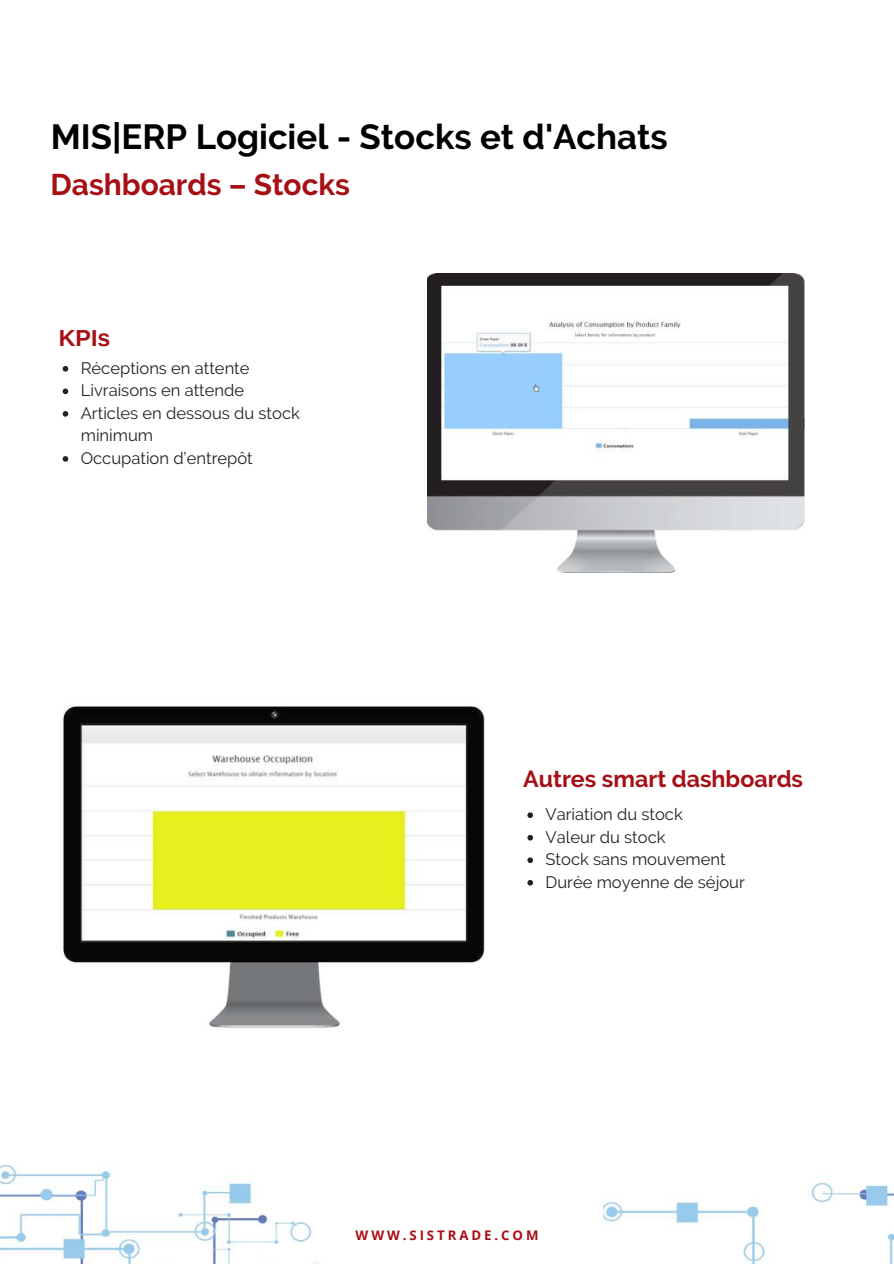
<style>
.page{position:relative;width:894px;height:1264px;background:#fff}
.page>*{position:absolute;margin:0;border:0;box-sizing:border-box;transform-origin:0 0}
.t1{font:700 34.8px "Raleway";color:#000}
.t2{font:700 29.85px "Raleway";color:#a60f16}
.t3{font:700 23.25px "Raleway";color:#a60f16}
.t4{font:700 23.25px "Arimo";color:#a60f16}
.t5{font:16.5px/22.5px "Raleway";color:#222}
.t6{font:700 13.2px "Open Sans";letter-spacing:.22em;color:#a60f16}
</style>
<div class="page">
<svg style="left:63px;top:366px;width:5px;height:5px"></svg>
<svg style="left:63px;top:388px;width:5px;height:6px"></svg>
<svg style="left:63px;top:411px;width:5px;height:5px"></svg>
<svg style="left:63px;top:456px;width:5px;height:6px"></svg>
<svg style="left:527px;top:812px;width:6px;height:6px"></svg>
<svg style="left:527px;top:834px;width:6px;height:6px"></svg>
<svg style="left:527px;top:857px;width:6px;height:6px"></svg>
<svg style="left:527px;top:880px;width:6px;height:5px"></svg>
<img style="left:427px;top:273px;width:377px;height:299px">
<img style="left:0;top:1165px;width:322px;height:98px">
<img style="left:603px;top:1182px;width:290px;height:81px">
<img style="left:63px;top:706px;width:422px;height:322px">
<h1 class="t1" style="left:51px;top:116px;width:618px">MIS|ERP Logiciel - Stocks et d'Achats</h1>
<h2 class="t2" style="left:51px;top:167px;width:301px">Dashboards – Stocks</h2>
<h3 class="t4" style="left:59px;top:325px;width:53px">KPIs</h3>
<p class="t5" style="left:81px;top:357px;width:220px">Réceptions en attente<br>Livraisons en attende<br>Articles en dessous du stock minimum<br>Occupation d’entrepôt</p>
<h3 class="t3" style="left:523px;top:765px;width:281px">Autres smart dashboards</h3>
<p class="t5" style="left:545px;top:803px;width:201px">Variation du stock<br>Valeur du stock<br>Stock sans mouvement<br>Durée moyenne de séjour</p>
<p class="t6" style="left:355px;top:1225px;width:184px">WWW.SISTRADE.COM</p>
</div>
